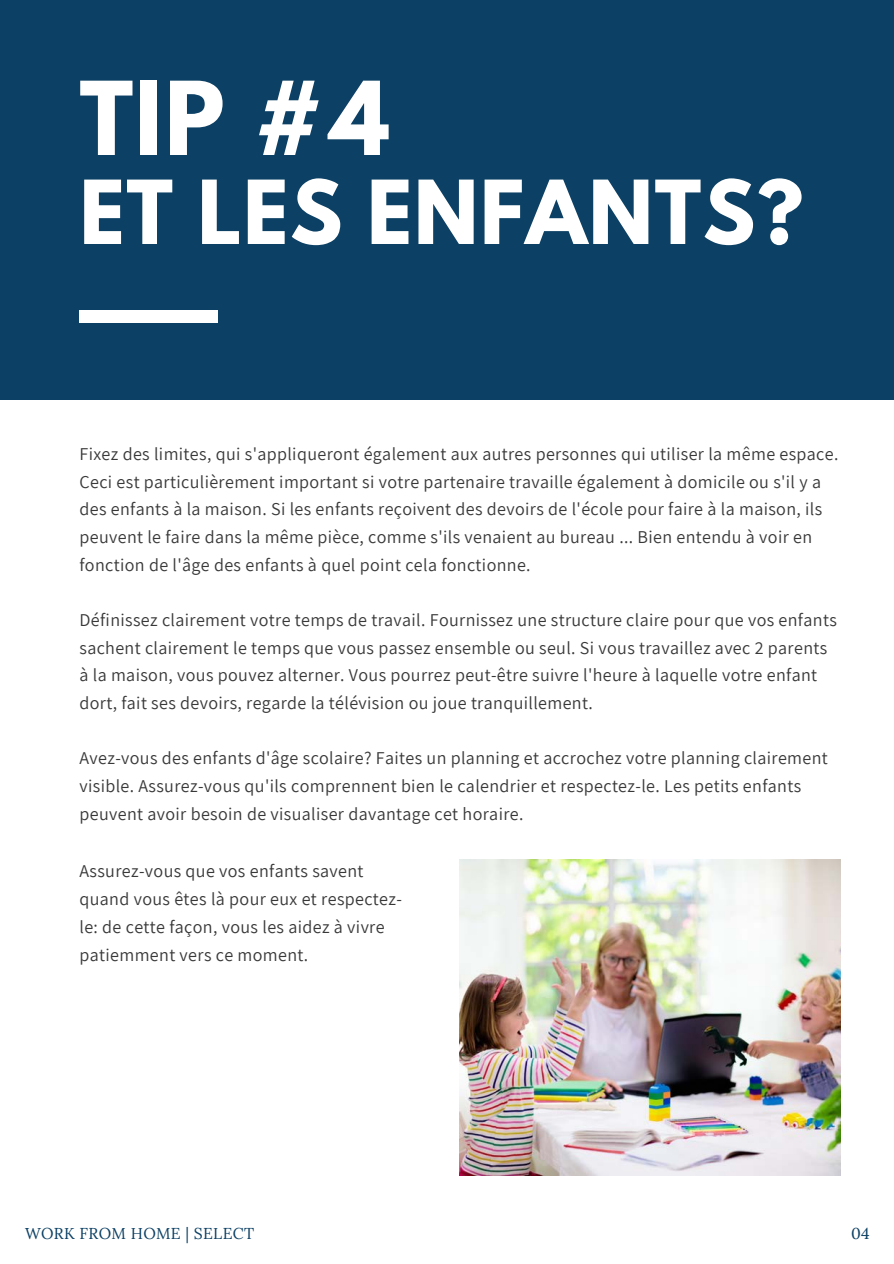
<style>
.page{position:relative;width:894px;height:1264px;background:#fff}
.page>*{position:absolute;margin:0;border:0;box-sizing:border-box;transform-origin:0 0}
.t1{font:700 90px "League Spartan";color:#fff}
.t2{font:700 78px "League Spartan";letter-spacing:.02em;color:#fff}
.t3{font:18px/27.6px "Assistant";letter-spacing:.02em;color:#383838}
.t4{font:15.75px "Lora";letter-spacing:.02em;color:#0c4064}
</style>
<div class="page">
<div style="left:0;top:0;width:893px;height:400px;background:#0c4064"></div>
<div style="left:79px;top:310px;width:139px;height:13px;background:#fff"></div>
<img style="left:460px;top:859px;width:380px;height:316px">
<h1 class="t1" style="left:79px;top:74px;width:312px">TIP #4</h1>
<h2 class="t2" style="left:79px;top:174px;width:725px">ET LES ENFANTS?</h2>
<p class="t3" style="left:79px;top:439px;width:760px">Fixez des limites, qui s'appliqueront également aux autres personnes qui utiliser la même espace.<br>Ceci est particulièrement important si votre partenaire travaille également à domicile ou s'il y a des enfants à la maison. Si les enfants reçoivent des devoirs de l'école pour faire à la maison, ils peuvent le faire dans la même pièce, comme s'ils venaient au bureau ... Bien entendu à voir en fonction de l'âge des enfants à quel point cela fonctionne.</p>
<p class="t3" style="left:79px;top:605px;width:758px">Définissez clairement votre temps de travail. Fournissez une structure claire pour que vos enfants sachent clairement le temps que vous passez ensemble ou seul. Si vous travaillez avec 2 parents à la maison, vous pouvez alterner. Vous pourrez peut-être suivre l'heure à laquelle votre enfant dort, fait ses devoirs, regarde la télévision ou joue tranquillement.</p>
<p class="t3" style="left:79px;top:744px;width:749px">Avez-vous des enfants d'âge scolaire? Faites un planning et accrochez votre planning clairement visible. Assurez-vous qu'ils comprennent bien le calendrier et respectez-le. Les petits enfants peuvent avoir besoin de visualiser davantage cet horaire.</p>
<p class="t3" style="left:79px;top:856px;width:324px">Assurez-vous que vos enfants savent quand vous êtes là pour eux et respectez&shy;le: de cette façon, vous les aidez à vivre patiemment vers ce moment.</p>
<p class="t4" style="left:25px;top:1222px;width:230px">WORK FROM HOME | SELECT</p>
<p class="t4" style="left:850px;top:1222px;width:20px">04</p>
</div>
